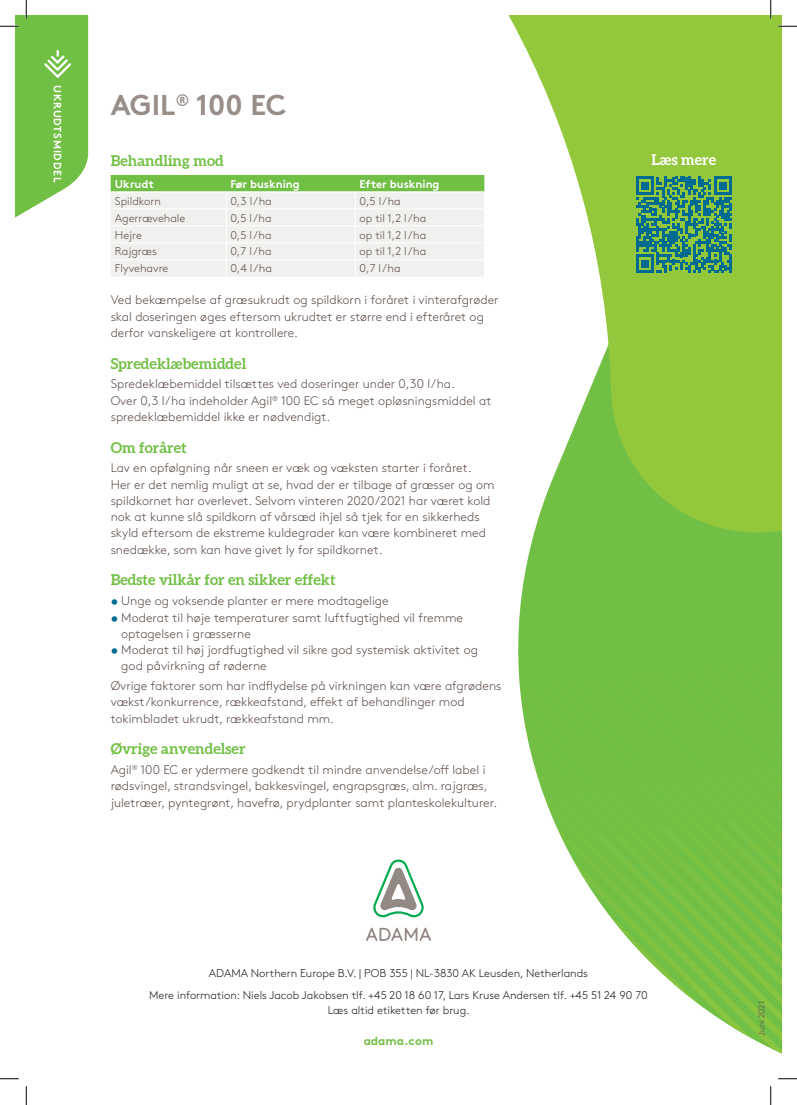
<style>
.page{position:relative;width:797px;height:1105px;background:#fff}
.page>*{position:absolute;margin:0;border:0;box-sizing:border-box;transform-origin:0 0}
.t1{font:700 28.75px "Brown Pro";color:#988d88}
.t2{font:700 15px "Aleo";color:#71bf44}
.t3{font:700 15px "Aleo";color:#fff}
.t4{font:300 12.5px/16.2px "Brown Pro";color:#5f4f4a}
.t5{font:700 11.88px "Brown Pro";color:#71bf44}
.t6{font:300 11.25px/22.1px "Brown Pro";color:#231f20;text-align:center}
.t7{font:300 11.25px "Brown Pro";color:#5f4f4a}
.t8{font:700 11.25px "Brown Pro";color:#fff}
.t9{font:700 10.62px "Brown Pro";letter-spacing:.07em;color:#fff}
.t10{font:300 8.75px "Brown Pro";color:#5f4f4a}
.s1{font-weight:700;color:#006b91}
</style>
<div class="page">
<div style="left:520px;top:543px;width:262px;height:59px;background:#71bf44"></div>
<svg style="left:508px;top:15px;width:274px;height:528px;fill:#94c83c"></svg>
<svg style="left:111px;top:175px;width:374px;height:102px;background:#dce9d3"></svg>
<svg style="left:373px;top:859px;width:51px;height:58px"></svg>
<svg style="left:366px;top:928px;width:65px;height:13px"></svg>
<svg style="left:636px;top:177px;width:96px;height:96px;background:#3c916e"></svg>
<hr style="left:729px;top:255px;width:3px;height:18px;background:#006b91">
<svg style="left:778px;top:25px;width:19px;height:2px"></svg>
<svg style="left:0;top:1078px;width:19px;height:1px"></svg>
<svg style="left:0;top:0;width:89px;height:218px"></svg>
<svg style="left:25px;top:1086px;width:2px;height:19px"></svg>
<svg style="left:770px;top:0;width:1px;height:19px"></svg>
<svg style="left:518px;top:602px;width:279px;height:503px"></svg>
<p class="t9" style="left:66px;top:85px;width:98px;rotate:90deg">UKRUDTSMIDDEL</p>
<h1 class="t1" style="left:111px;top:82px;width:177px">AGIL<sup>®</sup> 100 EC</h1>
<p class="t2" style="left:111px;top:151px;width:115px">Behandling mod</p>
<p class="t8" style="left:115px;top:175px;width:41px">Ukrudt</p>
<p class="t8" style="left:230px;top:175px;width:71px">Før buskning</p>
<p class="t8" style="left:359px;top:175px;width:81px">Efter buskning</p>
<p class="t7" style="left:115px;top:192px;width:48px">Spildkorn</p>
<p class="t7" style="left:230px;top:192px;width:43px">0,3 l /ha</p>
<p class="t7" style="left:359px;top:192px;width:43px">0,5 l /ha</p>
<p class="t7" style="left:115px;top:209px;width:72px">Agerrævehale</p>
<p class="t7" style="left:230px;top:209px;width:43px">0,5 l /ha</p>
<p class="t7" style="left:359px;top:209px;width:68px">op til 1,2 l /ha</p>
<p class="t7" style="left:115px;top:226px;width:28px">Hejre</p>
<p class="t7" style="left:230px;top:226px;width:43px">0,5 l /ha</p>
<p class="t7" style="left:359px;top:226px;width:68px">op til 1,2 l /ha</p>
<p class="t7" style="left:115px;top:243px;width:43px">Rajgræs</p>
<p class="t7" style="left:230px;top:243px;width:43px">0,7 l /ha</p>
<p class="t7" style="left:359px;top:243px;width:68px">op til 1,2 l /ha</p>
<p class="t7" style="left:115px;top:260px;width:55px">Flyvehavre</p>
<p class="t7" style="left:230px;top:260px;width:43px">0,4 l /ha</p>
<p class="t7" style="left:359px;top:260px;width:43px">0,7 l /ha</p>
<p class="t4" style="left:111px;top:291px;width:389px">Ved bekæmpelse af græsukrudt og spildkorn i foråret i vinterafgrøder skal doseringen øges eftersom ukrudtet er større end i efteråret og derfor vanskeligere at kontrollere.</p>
<p class="t2" style="left:111px;top:354px;width:137px">Spredeklæbemiddel</p>
<p class="t4" style="left:111px;top:375px;width:382px">Spredeklæbemiddel tilsættes ved doseringer under 0,30 l/ha.<br>Over 0,3 l/ha indeholder Agil<sup>®</sup> 100 EC så meget opløsningsmiddel at spredeklæbemiddel ikke er nødvendigt.</p>
<p class="t2" style="left:111px;top:438px;width:78px">Om foråret</p>
<p class="t4" style="left:111px;top:459px;width:385px">Lav en opfølgning når sneen er væk og væksten starter i foråret.<br>Her er det nemlig muligt at se, hvad der er tilbage af græsser og om spildkornet har overlevet. Selvom vinteren 2020/2021 har været kold nok at kunne slå spildkorn af vårsæd ihjel så tjek for en sikkerheds skyld eftersom de ekstreme kuldegrader kan være kombineret med snedække, som kan have givet ly for spildkornet.</p>
<p class="t2" style="left:111px;top:571px;width:226px">Bedste vilkår for en sikker effekt</p>
<p class="t4" style="left:111px;top:592px;width:279px"><span class="s1">•</span> Unge og voksende planter er mere modtagelige</p>
<p class="t4" style="left:121px;top:608px;width:343px;text-indent:-11px"><span class="s1">•</span> Moderat til høje temperaturer samt luftfugtighed vil fremme optagelsen i græsserne</p>
<p class="t4" style="left:121px;top:641px;width:358px;text-indent:-11px"><span class="s1">•</span> Moderat til høj jordfugtighed vil sikre god systemisk aktivitet og god påvirkning af røderne</p>
<p class="t4" style="left:111px;top:677px;width:392px">Øvrige faktorer som har indflydelse på virkningen kan være afgrødens vækst/konkurrence, rækkeafstand, effekt af behandlinger mod tokimbladet ukrudt, rækkeafstand mm.</p>
<p class="t2" style="left:111px;top:740px;width:136px">Øvrige anvendelser</p>
<p class="t4" style="left:111px;top:761px;width:388px">Agil<sup>®</sup> 100 EC er ydermere godkendt til mindre anvendelse/off label i rødsvingel, strandsvingel, bakkesvingel, engrapsgræs, alm. rajgræs, juletræer, pyntegrønt, havefrø, prydplanter samt planteskolekulturer.</p>
<p class="t3" style="left:651px;top:150px;width:66px">Læs mere</p>
<p class="t6" style="left:149px;top:961px;width:500px">ADAMA Northern Europe B.V. | POB 355 | NL-3830 AK Leusden, Netherlands<br>Mere information: Niels Jacob Jakobsen tlf. +45 20 18 60 17, Lars Kruse Andersen tlf. +45 51 24 90 70</p>
<p class="t6" style="left:328px;top:998px;width:143px">Læs altid etiketten før brug.</p>
<p class="t5" style="left:363px;top:1031px;width:71px">adama.com</p>
<p class="t10" style="left:755px;top:1036px;width:37px;rotate:-90deg">Juni 2021</p>
</div>
